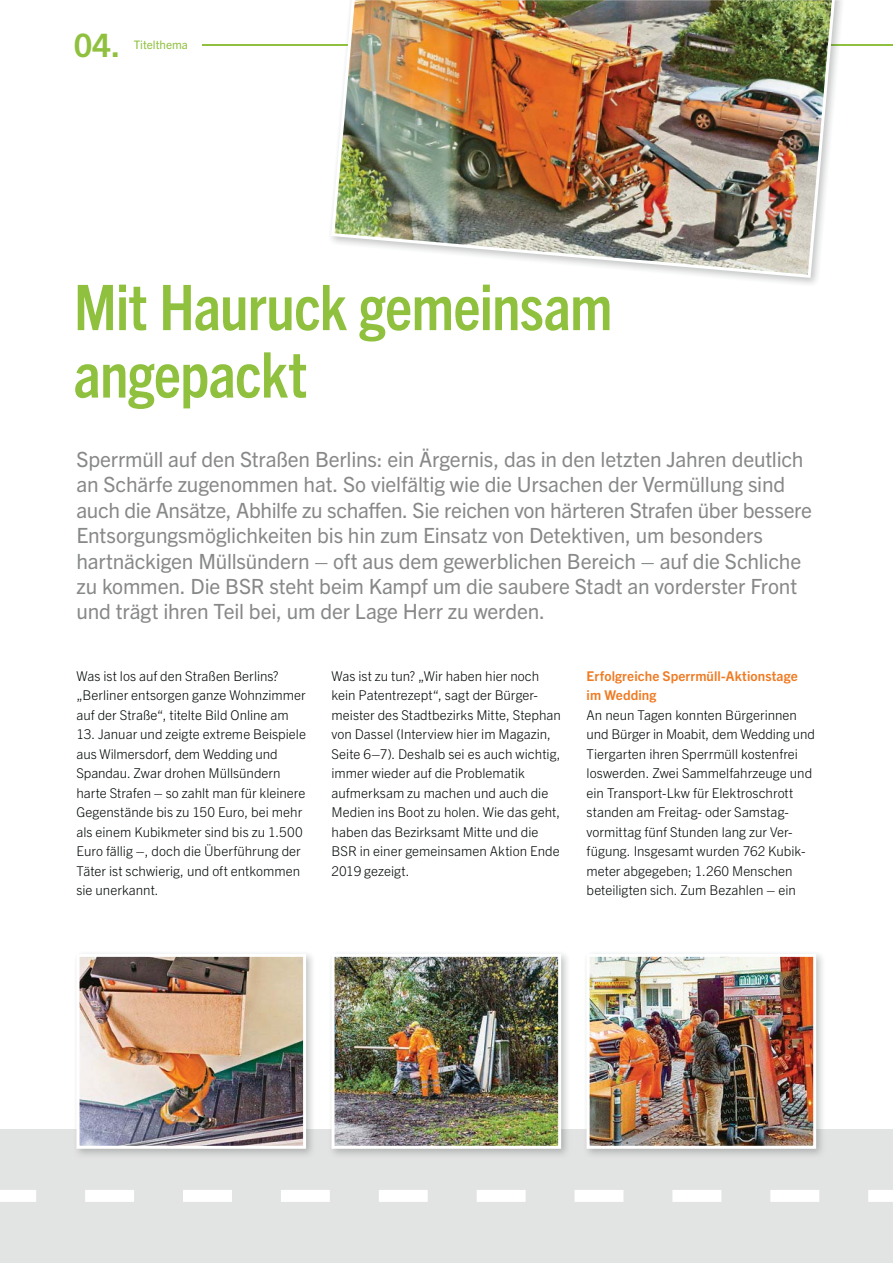
<style>
.page{position:relative;width:893px;height:1263px;background:#fff}
.page>*{position:absolute;margin:0;border:0;box-sizing:border-box;transform-origin:0 0}
.t1{font:700 condensed 63px/67.5px "Trade Gothic Next LT Pro";letter-spacing:-.015em;color:#8fc03e}
.t2{font:700 32.4px "Trade Gothic Next LT Pro";color:#8fc03e}
.t3{font:21px/25.5px "Trade Gothic Next LT Pro";letter-spacing:-.01em;color:#878988}
.t4{font:300 13.5px/19.5px "Trade Gothic Next LT Pro";color:#040809}
.t5{font:700 13.5px/19.5px "Trade Gothic Next LT Pro";letter-spacing:.005em;color:#ef7a22}
.t6{font:11.7px "Trade Gothic Next LT Pro";color:#8fc03e}
</style>
<div class="page">
<div style="left:0;top:1129px;width:893px;height:134px;background:#e2e3e3"></div>
<svg style="left:0;top:1190px;width:893px;height:12px"></svg>
<hr style="left:202px;top:44px;width:691px;height:1px;background:#8fc03e">
<img style="left:81px;top:958px;width:221px;height:187px">
<div style="left:77px;top:954px;width:229px;height:195px;border:3px solid #fff"></div>
<img style="left:591px;top:958px;width:221px;height:187px">
<div style="left:587px;top:954px;width:229px;height:195px;border:3px solid #fff"></div>
<img style="left:336px;top:958px;width:221px;height:187px">
<div style="left:332px;top:954px;width:229px;height:195px;border:3px solid #fff"></div>
<img style="left:327px;top:285px;width:163px;height:3px">
<img style="left:330px;top:0;width:510px;height:280px">
<h2 class="t2" style="left:74px;top:34px;width:48px">04.</h2>
<p class="t6" style="left:134px;top:41px;width:56px">Titelthema</p>
<h1 class="t1" style="left:74px;top:279px;width:540px">Mit Hauruck gemeinsam angepackt</h1>
<p class="t3" style="left:77px;top:448px;width:737px">Sperrmüll auf den Straßen Berlins: ein Ärgernis, das in den letzten Jahren deutlich an Schärfe zugenommen hat. So vielfältig wie die Ursachen der Vermüllung sind auch die Ansätze, Abhilfe zu schaffen. Sie reichen von härteren Strafen über bessere Entsorgungs möglichkeiten bis hin zum Einsatz von Detektiven, um besonders hartnäckigen Müllsündern – oft aus dem gewerblichen Bereich – auf die Schliche zu kommen. Die BSR steht beim Kampf um die saubere Stadt an vorderster Front und trägt ihren Teil bei, um der Lage Herr zu werden.</p>
<p class="t4" style="left:77px;top:668px;width:231px">Was ist los auf den Straßen Berlins? „Berliner entsorgen ganze Wohnzimmer auf der Straße“, titelte Bild Online am</p>
<p class="t4" style="left:77px;top:726px;width:231px">13. Januar und zeigte extreme Beispiele aus Wilmersdorf, dem Wedding und Spandau. Zwar drohen Müllsündern harte Strafen – so zahlt man für kleinere Gegenstände bis zu 150 Euro, bei mehr als einem Kubikmeter sind bis zu 1.500<br>Euro fällig –, doch die Überführung der Täter ist schwierig, und oft entkommen sie unerkannt.</p>
<p class="t4" style="left:332px;top:668px;width:231px">Was ist zu tun? „Wir haben hier noch kein Patentrezept“, sagt der Bürger&shy;meister des Stadtbezirks Mitte, Stephan von Dassel (Interview hier im Magazin, Seite 6–7). Deshalb sei es auch wichtig, immer wieder auf die Problematik aufmerksam zu machen und auch die Medien ins Boot zu holen. Wie das geht, haben das Bezirksamt Mitte und die BSR in einer gemeinsamen Aktion Ende 2019 gezeigt.</p>
<p class="t5" style="left:587px;top:668px;width:213px">Erfolgreiche Sperrmüll-Aktionstage im Wedding</p>
<p class="t4" style="left:587px;top:707px;width:230px">An neun Tagen konnten Bürgerinnen und Bürger in Moabit, dem Wedding und Tiergarten ihren Sperrmüll kostenfrei loswerden. Zwei Sammelfahrzeuge und ein Transport-Lkw für Elektroschrott standen am Freitag- oder Samstag&shy;vormittag fünf Stunden lang zur Ver&shy;fügung. Insgesamt wurden 762 Kubik&shy;meter abgegeben; 1.260 Menschen beteiligten sich. Zum Bezahlen – ein</p>
</div>
